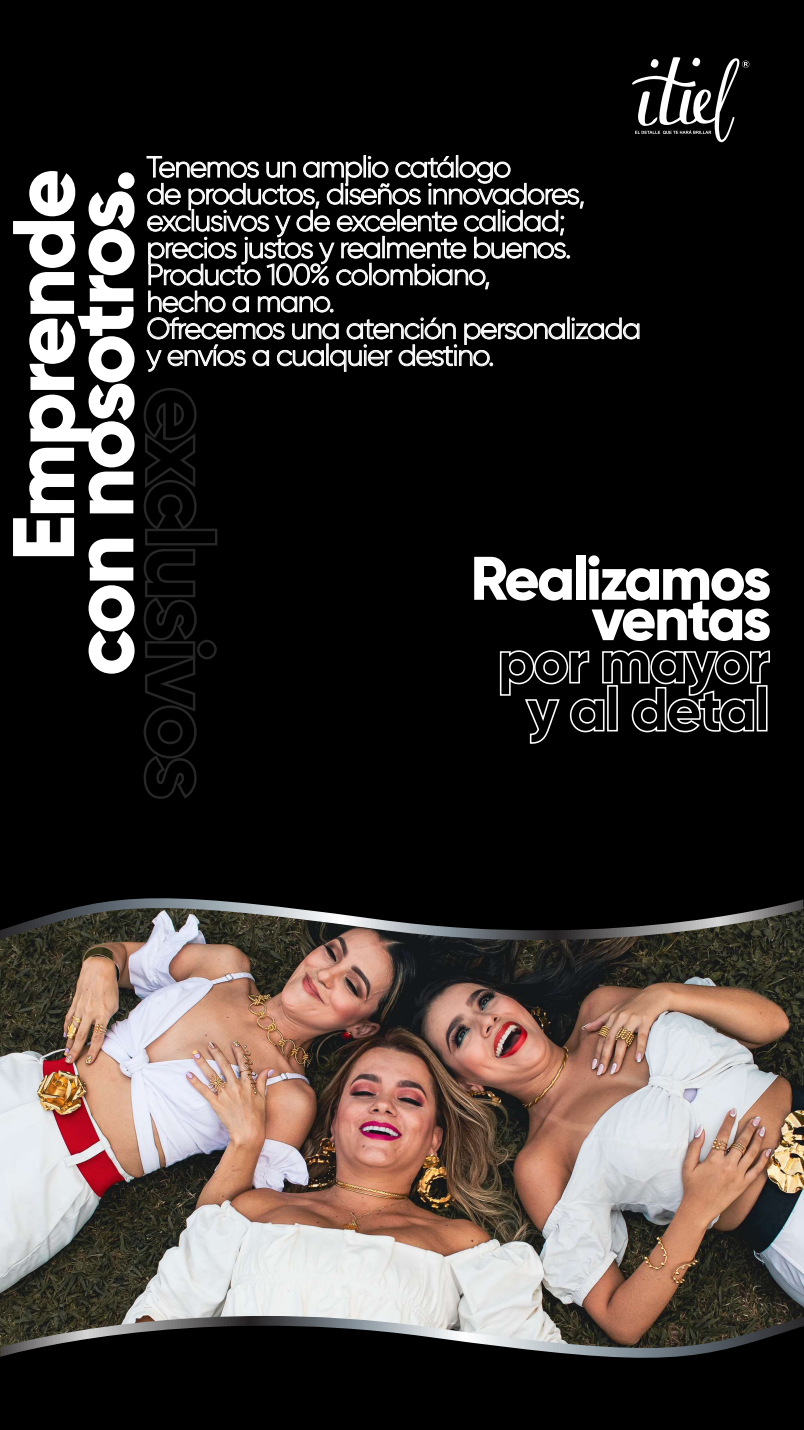
<style>
.page{position:relative;width:804px;height:1430px;background:#fff}
.page>*{position:absolute;margin:0;border:0;box-sizing:border-box;transform-origin:0 0}
.t1{font:800 87.07px "Gilroy";letter-spacing:-.03em;color:#fff}
.t2{font:800 61.35px "Gilroy";letter-spacing:-.045em;color:#fff}
.t3{font:300 29.33px/26.9px "Gilroy";letter-spacing:-.04em;color:#fff}
</style>
<div class="page">
<div style="left:0;top:0;width:803px;height:1429px;background:#000"></div>
<svg style="left:632px;top:57px;width:116px;height:85px"></svg>
<img style="left:0;top:953px;width:803px;height:350px">
<svg style="left:0;top:1303px;width:803px;height:55px"></svg>
<img style="left:0;top:953px;width:802px;height:9px">
<svg style="left:0;top:898px;width:803px;height:55px"></svg>
<svg style="left:143px;top:388px;width:55px;height:141px"></svg>
<svg style="left:143px;top:549px;width:74px;height:250px"></svg>
<svg style="left:146px;top:155px;width:493px;height:217px"></svg>
<svg style="left:499px;top:650px;width:271px;height:94px"></svg>
<div style="left:756px;top:685px;width:11px;height:46px;border:2px solid #fff"></div>
<h1 class="t1" style="left:-11px;top:561px;width:394px;rotate:-90deg">Emprende</h1>
<h1 class="t1" style="left:48px;top:676px;width:509px;rotate:-90deg">con nosotros.</h1>
<p class="t3" style="left:146px;top:153px;width:496px">Tenemos un amplio catálogo<br>de productos, diseños innovadores, exclusivos y de excelente calidad; precios justos y realmente buenos.<br>Producto 100% colombiano,<br>hecho a mano.<br>Ofrecemos una atención personalizada y envíos a cualquier destino.</p>
<h2 class="t2" style="left:470px;top:539px;width:302px">Realizamos</h2>
<h2 class="t2" style="left:591px;top:580px;width:181px">ventas</h2>
</div>
